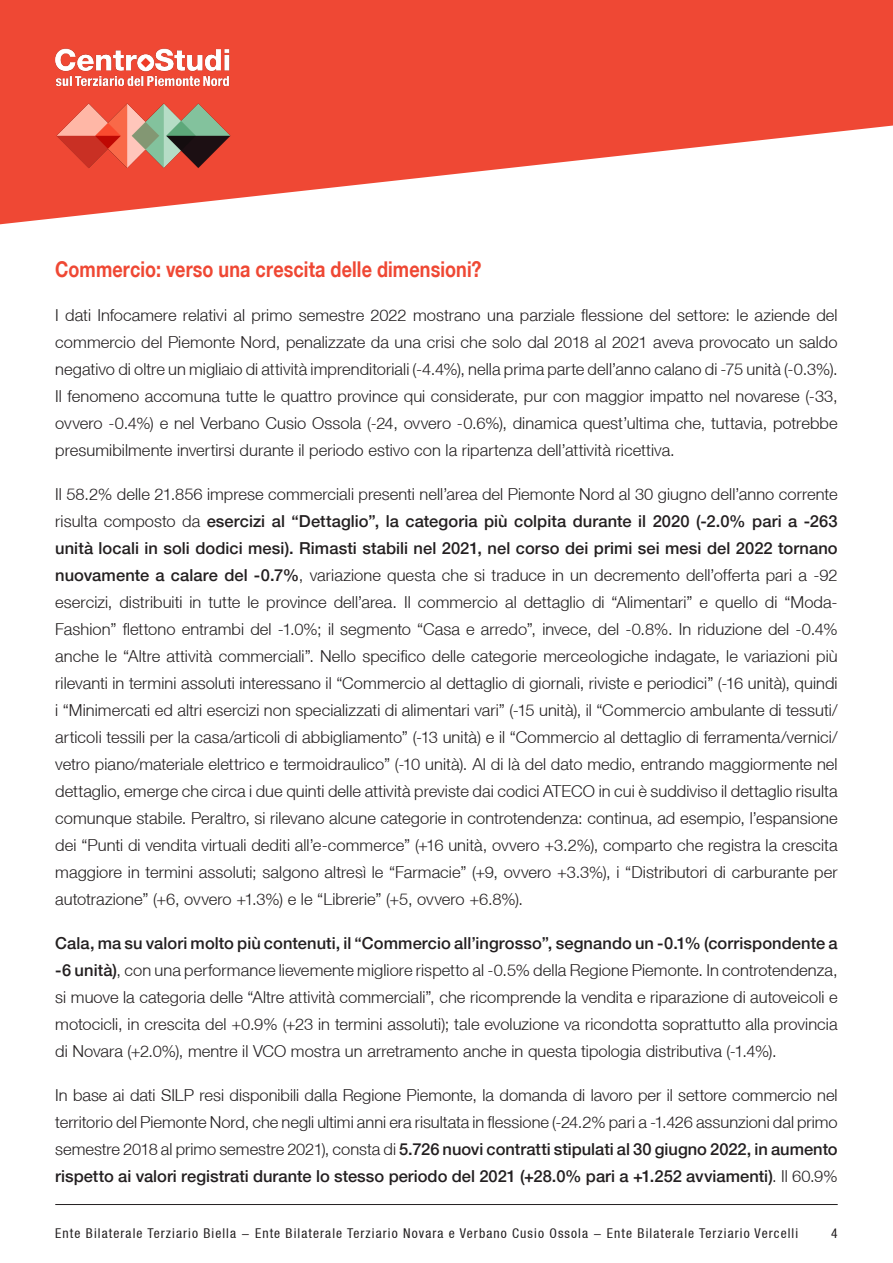
<style>
.page{position:relative;width:893px;height:1263px;background:#fff}
.page>*{position:absolute;margin:0;border:0;box-sizing:border-box;transform-origin:0 0}
.t1{font:700 21.75px "Helvetica Neue LT";letter-spacing:.005em;color:#ef4834;scale:.83 1}
.t2{font:300 16.5px/27px "Helvetica Neue LT";letter-spacing:.005em;color:#231f20;text-align:justify}
.t3{font:condensed 13.5px "Helvetica Neue LT";letter-spacing:.08em;color:#231f20}
.s1{font-weight:500}
</style>
<div class="page">
<svg style="left:0;top:0;width:893px;height:224px;fill:#ef4834"></svg>
<img style="left:34px;top:26px;width:214px;height:81px">
<img style="left:56px;top:101px;width:174px;height:69px">
<hr style="left:55px;top:1204px;width:783px;height:1px;background:#231f20">
<p class="t1" style="left:55px;top:255px;width:515px">Commercio: verso una crescita delle dimensioni?</p>
<p class="t2" style="left:55px;top:301px;width:784px">I dati Infocamere relativi al primo semestre 2022 mostrano una parziale flessione del settore: le aziende del commercio del Piemonte Nord, penalizzate da una crisi che solo dal 2018 al 2021 aveva provocato un saldo negativo di oltre un migliaio di attività imprenditoriali (-4.4%), nella prima parte dell’anno calano di -75 unità (-0.3%).<br>Il fenomeno accomuna tutte le quattro province qui considerate, pur con maggior impatto nel novarese (-33, ovvero -0.4%) e nel Verbano Cusio Ossola (-24, ovvero -0.6%), dinamica quest’ultima che, tuttavia, potrebbe presumibilmente invertirsi durante il periodo estivo con la ripartenza dell’attività ricettiva.</p>
<p class="t2" style="left:55px;top:480px;width:784px">Il 58.2% delle 21.856 imprese commerciali presenti nell’area del Piemonte Nord al 30 giugno dell’anno corrente risulta composto da <span class="s1">esercizi al “Dettaglio”, la categoria più colpita durante il 2020 (-2.0% pari a -263 unità locali in soli dodici mesi). Rimasti stabili nel 2021, nel corso dei primi sei mesi del 2022 tornano nuovamente a calare del -0.7%</span>, variazione questa che si traduce in un decremento dell’offerta pari a -92 esercizi, distribuiti in tutte le province dell’area. Il commercio al dettaglio di “Alimentari” e quello di “Moda-Fashion” flettono entrambi del -1.0%; il segmento “Casa e arredo”, invece, del -0.8%. In riduzione del -0.4% anche le “Altre attività commerciali”. Nello specifico delle categorie merceologiche indagate, le variazioni più rilevanti in termini assoluti interessano il “Commercio al dettaglio di giornali, riviste e periodici” (-16 unità), quindi i “Minimercati ed altri esercizi non specializzati di alimentari vari” (-15 unità), il “Commercio ambulante di tessuti/ articoli tessili per la casa/articoli di abbigliamento” (-13 unità) e il “Commercio al dettaglio di ferramenta/vernici/ vetro piano/materiale elettrico e termoidraulico” (-10 unità). Al di là del dato medio, entrando maggiormente nel dettaglio, emerge che circa i due quinti delle attività previste dai codici ATECO in cui è suddiviso il dettaglio risulta comunque stabile. Peraltro, si rilevano alcune categorie in controtendenza: continua, ad esempio, l’espansione dei “Punti di vendita virtuali dediti all’e-commerce” (+16 unità, ovvero +3.2%), comparto che registra la crescita maggiore in termini assoluti; salgono altresì le “Farmacie” (+9, ovvero +3.3%), i “Distributori di carburante per autotrazione” (+6, ovvero +1.3%) e le “Librerie” (+5, ovvero +6.8%).</p>
<p class="t2" style="left:55px;top:929px;width:784px"><span class="s1">Cala, ma su valori molto più contenuti, il “Commercio all’ingrosso”, segnando un -0.1% (corrispondente a -6 unità)</span>, con una performance lievemente migliore rispetto al -0.5% della Regione Piemonte. In controtendenza, si muove la categoria delle “Altre attività commerciali”, che ricomprende la vendita e riparazione di autoveicoli e motocicli, in crescita del +0.9% (+23 in termini assoluti); tale evoluzione va ricondotta soprattutto alla provincia di Novara (+2.0%), mentre il VCO mostra un arretramento anche in questa tipologia distributiva (-1.4%).</p>
<p class="t2" style="left:55px;top:1081px;width:784px">In base ai dati SILP resi disponibili dalla Regione Piemonte, la domanda di lavoro per il settore commercio nel territorio del Piemonte Nord, che negli ultimi anni era risultata in flessione (-24.2% pari a -1.426 assunzioni dal primo semestre 2018 al primo semestre 2021), consta di <span class="s1">5.726 nuovi contratti stipulati al 30 giugno 2022, in aumento rispetto ai valori registrati durante lo stesso periodo del 2021 (+28.0% pari a +1.252 avviamenti)</span>. Il 60.9%</p>
<p class="t3" style="left:55px;top:1226px;width:744px">Ente Bilaterale Terziario Biella - Ente Bilaterale Terziario Novara e Verbano Cusio Ossola - Ente Bilaterale Terziario Vercelli</p>
<p class="t3" style="left:831px;top:1226px;width:8px">4</p>
</div>
